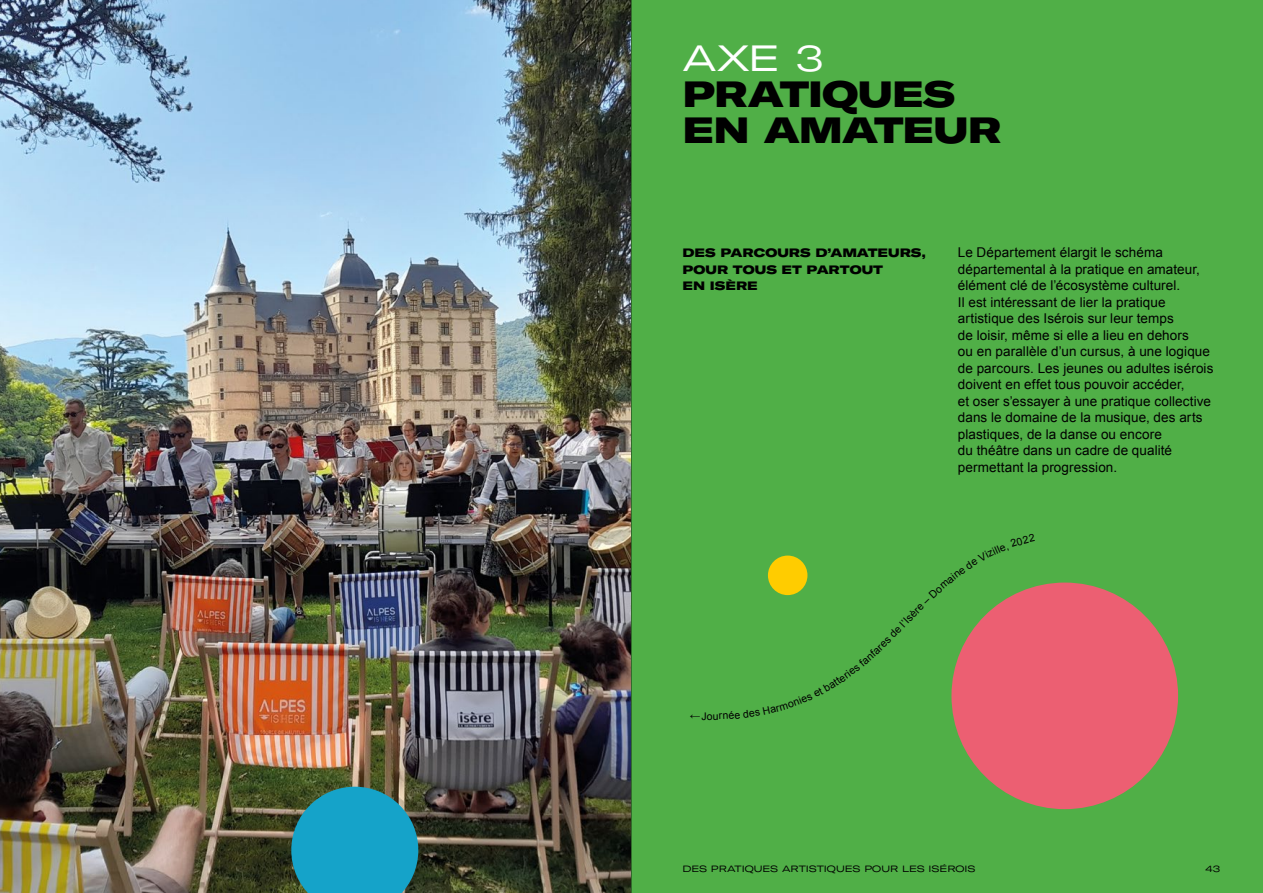
<style>
.page{position:relative;width:1263px;height:893px;background:#fff}
.page>*{position:absolute;margin:0;border:0;box-sizing:border-box;transform-origin:0 0}
.t1{font:900 expanded 36px/36px "GT America";letter-spacing:-.015em;color:#000}
.t2{font:expanded 36px "GT America";color:#fff}
.t3{font:13.5px/16.5px "Arial";letter-spacing:.005em;color:#000}
.t4{font:900 expanded 12px/16.5px "GT America";color:#000}
.t5{font:10.5px "Arial";color:#000}
.t6{font:expanded 9px "GT America";letter-spacing:-.005em;color:#000}
</style>
<div class="page">
<img style="left:0;top:0;width:631px;height:893px">
<div style="left:631px;top:0;width:632px;height:893px;background:#50af47"></div>
<div style="left:951px;top:583px;width:227px;height:226px;background:#ec5f72;border-radius:50%"></div>
<div style="left:768px;top:556px;width:39px;height:39px;background:#fc0;border-radius:50%"></div>
<svg style="left:291px;top:787px;width:127px;height:106px;background:#1e95b0"></svg>
<hr style="left:631px;top:0;width:1px;height:893px;background:#9d9d9c">
<svg style="left:982px;top:586px;width:53px;height:32px"></svg>
<h1 class="t2" style="left:682px;top:37px;width:143px">AXE 3</h1>
<h1 class="t1" style="left:682px;top:76px;width:320px">PRATIQUES<br>EN AMATEUR</h1>
<p class="t4" style="left:682px;top:244px;width:245px">DES PARCOURS D’AMATEURS,<br>POUR TOUS ET PARTOUT<br>EN ISÈRE</p>
<p class="t3" style="left:958px;top:244px;width:257px">Le Département élargit le schéma départemental à la pratique en amateur, élément clé de l’écosystème culturel.<br>Il est intéressant de lier la pratique artistique des Isérois sur leur temps<br>de loisir, même si elle a lieu en dehors<br>ou en parallèle d’un cursus, à une logique de parcours. Les jeunes ou adultes isérois doivent en effet tous pouvoir accéder,<br>et oser s’essayer à une pratique collective dans le domaine de la musique, des arts plastiques, de la danse ou encore<br>du théâtre dans un cadre de qualité permettant la progression.</p>
<p class="t5" style="left:701px;top:709px;width:13px">Jo</p>
<p class="t5" style="left:897px;top:620px;width:15px;rotate:-46deg">l’Is</p>
<p class="t6" style="left:682px;top:863px;width:294px">DES PRATIQUES ARTISTIQUES POUR LES ISÉROIS</p>
<p class="t6" style="left:1206px;top:863px;width:16px">43</p>
</div>
